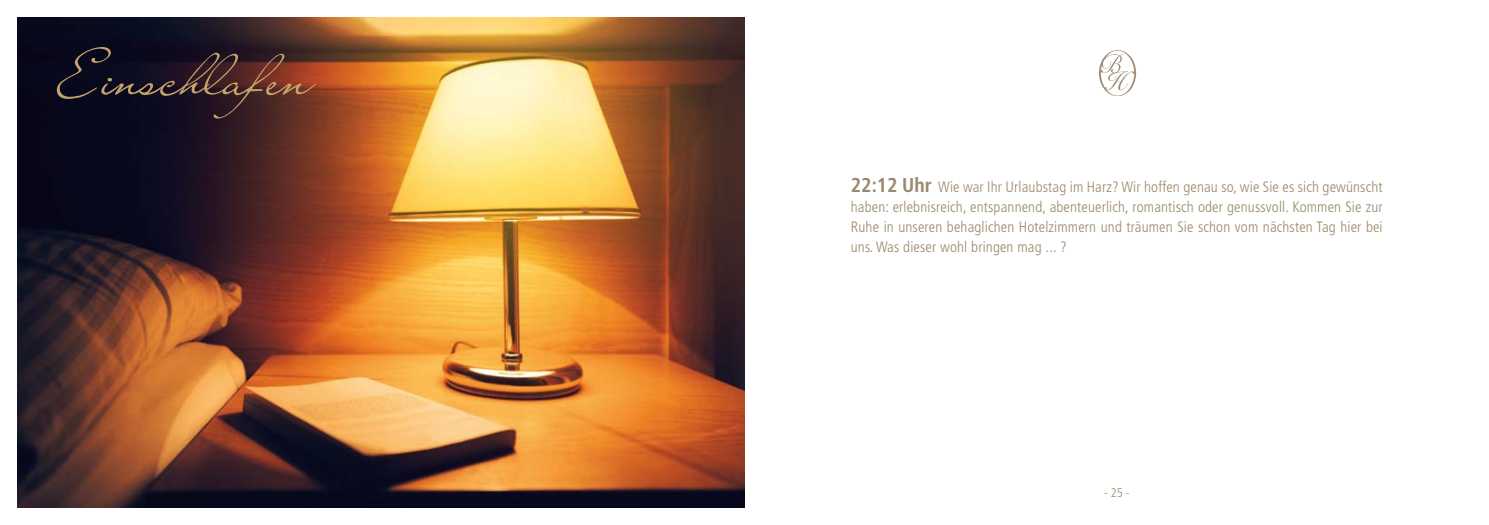
<style>
.page{position:relative;width:1489px;height:525px;background:#fff}
.page>*{position:absolute;margin:0;border:0;box-sizing:border-box;transform-origin:0 0}
.t1{font:57.5px "Liana";color:#c4a46a}
.t2{font:300 condensed 15px/20px "Frutiger LT Std";letter-spacing:.01em;color:#9a896a;text-align:justify}
.t3{font:300 condensed 12.5px "Frutiger LT Std";color:#9a896a}
.s1{font-weight:700;font-size:20px}
</style>
<div class="page">
<img style="left:18px;top:18px;width:726px;height:489px">
<img style="left:1099px;top:50px;width:38px;height:45px">
<h1 class="t1" style="left:58px;top:40px;width:266px">Einschlafen</h1>
<p class="t2" style="left:850px;top:177px;width:533px"><span class="s1">22:12 Uhr</span> Wie war Ihr Urlaubstag im Harz? Wir hoffen genau so, wie Sie es sich gewünscht haben: erlebnisreich, entspannend, abenteuerlich, romantisch oder genussvoll. Kommen Sie zur Ruhe in unseren behaglichen Hotelzimmern und träumen Sie schon vom nächsten Tag hier bei uns. Was dieser wohl bringen mag ... ?</p>
<p class="t3" style="left:1103px;top:485px;width:27px">- 25 -</p>
</div>
